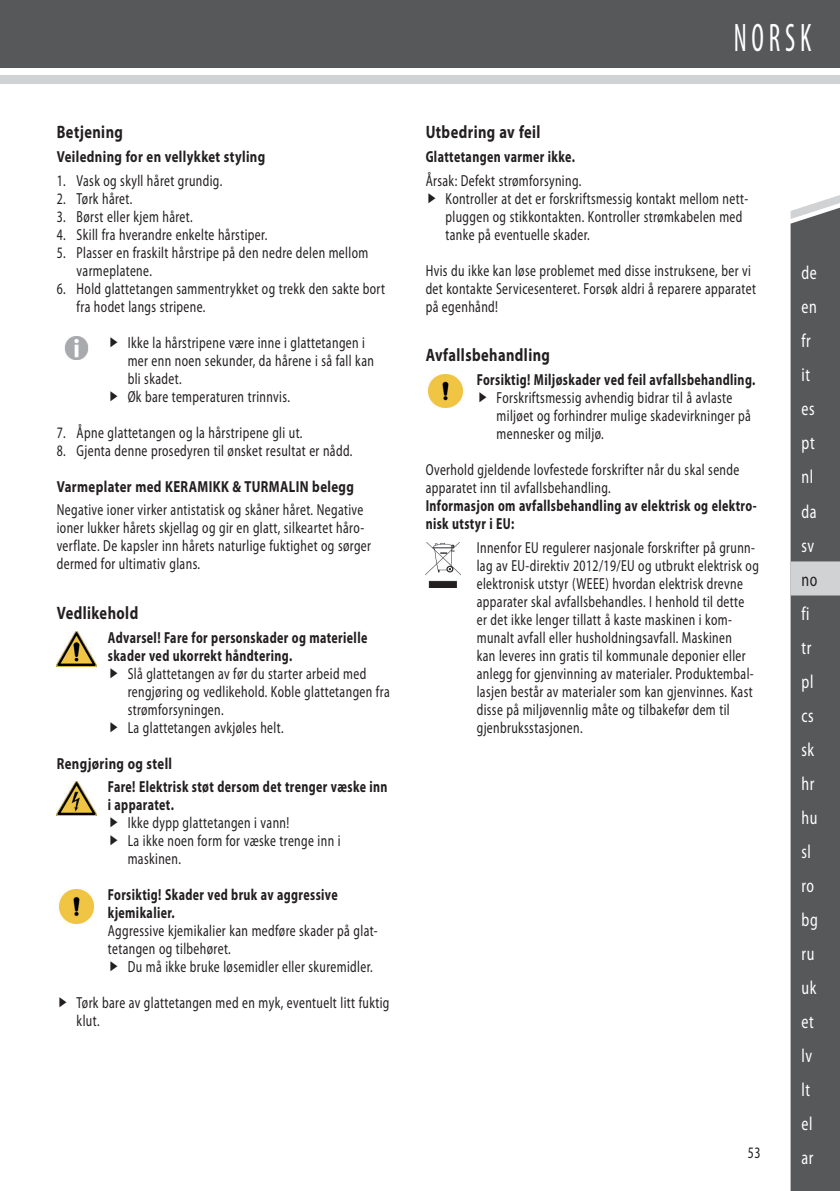
<style>
.page{position:relative;width:840px;height:1191px;background:#fff}
.page>*{position:absolute;margin:0;border:0;box-sizing:border-box;transform-origin:0 0}
.t1{font:condensed 40px "Myriad Pro";letter-spacing:.17em;color:#fff;scale:.7 1}
.t2{font:semi-condensed 19px/34px "Myriad Pro";letter-spacing:.03em;color:#fff;scale:.8 1}
.t3{font:semi-condensed 19px "Myriad Pro";color:#231f20;scale:.8 1}
.t4{font:700 18px "Myriad Pro";letter-spacing:.03em;color:#231f20;scale:.8 1}
.t5{font:semi-condensed 16px/18px "Myriad Pro";letter-spacing:.03em;color:#231f20;scale:.8 1}
.t6{font:700 semi-condensed 16px/18px "Myriad Pro";letter-spacing:.03em;color:#231f20;scale:.8 1}
.t7{font:700 16px "Myriad Pro";letter-spacing:.03em;color:#231f20;scale:.8 1}
</style>
<div class="page">
<div style="left:0;top:0;width:839px;height:67px;background:#57585a"></div>
<div style="left:0;top:75px;width:839px;height:9px;background:#d1d2d4"></div>
<div style="left:790px;top:219px;width:49px;height:972px;background:#57585a"></div>
<svg style="left:790px;top:195px;width:49px;height:24px"></svg>
<div style="left:790px;top:561px;width:49px;height:34px;background:#d1d2d4"></div>
<img style="left:428px;top:374px;width:35px;height:34px">
<img style="left:425px;top:542px;width:35px;height:46px">
<img style="left:64px;top:337px;width:25px;height:22px">
<img style="left:57px;top:632px;width:39px;height:34px">
<img style="left:57px;top:781px;width:39px;height:34px">
<img style="left:59px;top:889px;width:35px;height:34px">
<p class="t4" style="left:57px;top:122px;width:84px">Betjening</p>
<p class="t7" style="left:57px;top:148px;width:262px">Veiledning for en vellykket styling</p>
<p class="t5" style="left:57px;top:172px;width:208px">1. Vask og skyll håret grundig.</p>
<p class="t5" style="left:57px;top:190px;width:96px">2. Tørk håret.</p>
<p class="t5" style="left:57px;top:208px;width:171px">3. Børst eller kjem håret.</p>
<p class="t5" style="left:57px;top:226px;width:264px">4. Skill fra hverandre enkelte hårstiper.</p>
<p class="t5" style="left:77px;top:244px;width:366px;text-indent:-20px">5. Plasser en fraskilt hårstripe på den nedre delen mellom varmeplatene.</p>
<p class="t5" style="left:77px;top:280px;width:387px;text-indent:-20px">6. Hold glattetangen sammentrykket og trekk den sakte bort fra hodet langs stripene.</p>
<p class="t5" style="left:128px;top:334px;width:309px">Ikke la hårstripene være inne i glattetangen i mer enn noen sekunder, da hårene i så fall kan bli skadet.<br>Øk bare temperaturen trinnvis.</p>
<p class="t5" style="left:57px;top:424px;width:308px">7. Åpne glattetangen og la hårstripene gli ut.</p>
<p class="t5" style="left:57px;top:442px;width:371px">8. Gjenta denne prosedyren til ønsket resultat er nådd.</p>
<p class="t7" style="left:57px;top:477px;width:373px">Varmeplater med KERAMIKK &amp; TURMALIN belegg</p>
<p class="t5" style="left:57px;top:501px;width:394px">Negative ioner virker antistatisk og skåner håret. Negative ioner lukker hårets skjellag og gir en glatt, silkeartet håro&shy;verflate. De kapsler inn hårets naturlige fuktighet og sørger dermed for ultimativ glans.</p>
<p class="t4" style="left:57px;top:603px;width:103px">Vedlikehold</p>
<p class="t6" style="left:108px;top:628px;width:326px">Advarsel! Fare for personskader og materielle skader ved ukorrekt håndtering.</p>
<p class="t5" style="left:128px;top:664px;width:329px">Slå glattetangen av før du starter arbeid med rengjøring og vedlikehold. Koble glattetangen fra strømforsyningen.<br>La glattetangen avkjøles helt.</p>
<p class="t7" style="left:57px;top:754px;width:146px">Rengjøring og stell</p>
<p class="t6" style="left:108px;top:778px;width:351px">Fare! Elektrisk støt dersom det trenger væske inn i apparatet.</p>
<p class="t5" style="left:128px;top:814px;width:267px">Ikke dypp glattetangen i vann!<br>La ikke noen form for væske trenge inn i maskinen.</p>
<p class="t6" style="left:108px;top:886px;width:289px">Forsiktig! Skader ved bruk av aggressive kjemikalier.</p>
<p class="t5" style="left:108px;top:922px;width:339px">Aggressive kjemikalier kan medføre skader på glat&shy;tetangen og tilbehøret.</p>
<p class="t5" style="left:128px;top:958px;width:308px">Du må ikke bruke løsemidler eller skuremidler.</p>
<p class="t5" style="left:77px;top:994px;width:392px">Tørk bare av glattetangen med en myk, eventuelt litt fuktig klut.</p>
<h1 class="t1" style="left:733px;top:16px;width:112px">NORSK</h1>
<p class="t4" style="left:425px;top:122px;width:145px">Utbedring av feil</p>
<p class="t6" style="left:425px;top:148px;width:188px">Glattetangen varmer ikke.</p>
<p class="t5" style="left:445px;top:172px;width:379px;text-indent:-20px">Årsak: Defekt strømforsyning.<br>Kontroller at det er forskriftsmessig kontakt mellom nett&shy;pluggen og stikkontakten. Kontroller strømkabelen med tanke på eventuelle skader.</p>
<p class="t5" style="left:425px;top:262px;width:414px">Hvis du ikke kan løse problemet med disse instruksene, ber vi det kontakte Servicesenteret. Forsøk aldri å reparere apparatet på egenhånd!</p>
<p class="t4" style="left:425px;top:345px;width:157px">Avfallsbehandling</p>
<p class="t6" style="left:476px;top:371px;width:349px">Forsiktig! Miljøskader ved feil avfallsbehandling.</p>
<p class="t5" style="left:496px;top:389px;width:319px">Forskriftsmessig avhendig bidrar til å avlaste miljøet og forhindrer mulige skadevirkninger på mennesker og miljø.</p>
<p class="t5" style="left:425px;top:461px;width:393px">Overhold gjeldende lovfestede forskrifter når du skal sende apparatet inn til avfallsbehandling.</p>
<p class="t6" style="left:425px;top:497px;width:415px">Informasjon om avfallsbehandling av elektrisk og elektro&shy;nisk utstyr i EU:</p>
<p class="t5" style="left:476px;top:539px;width:354px">Innenfor EU regulerer nasjonale forskrifter på grunn&shy;lag av EU-direktiv 2012/19/EU og utbrukt elektrisk og elektronisk utstyr (WEEE) hvordan elektrisk drevne apparater skal avfallsbehandles. I henhold til dette<br>er det ikke lenger tillatt å kaste maskinen i kom&shy;munalt avfall eller husholdningsavfall. Maskinen<br>kan leveres inn gratis til kommunale deponier eller anlegg for gjenvinning av materialer. Produktembal&shy;lasjen består av materialer som kan gjenvinnes. Kast disse på miljøvennlig måte og tilbakefør dem til gjenbruksstasjonen.</p>
<p class="t5" style="left:747px;top:1143px;width:17px">53</p>
<p class="t2" style="left:801px;top:256px;width:21px">de en fr it es pt nl da sv</p>
<p class="t3" style="left:801px;top:569px;width:21px">no</p>
<p class="t2" style="left:801px;top:596px;width:22px">fi tr pl cs sk hr hu sl ro bg ru uk et lv lt el ar</p>
</div>
